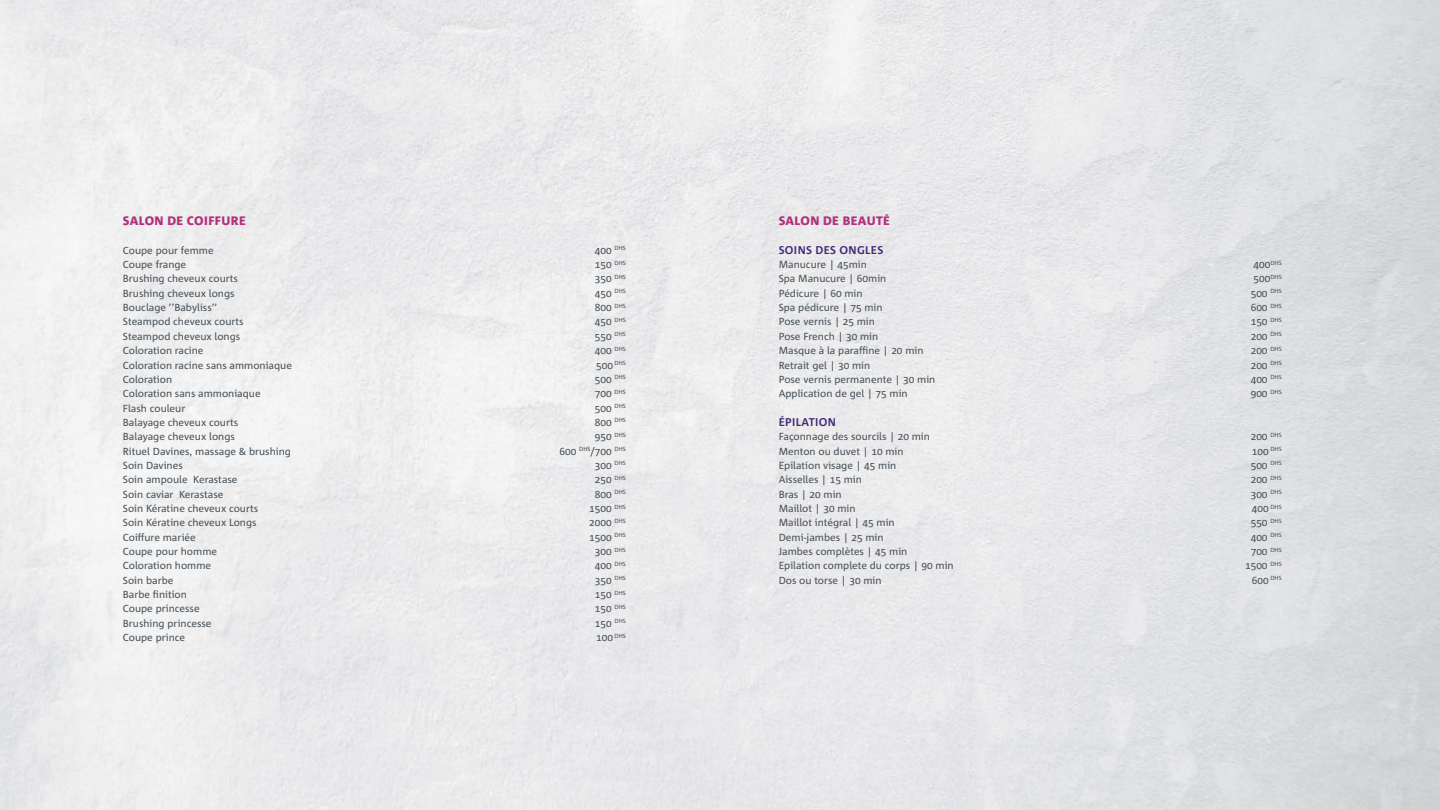
<style>
.page{position:relative;width:1440px;height:810px;background:#fff}
.page>*{position:absolute;margin:0;border:0;box-sizing:border-box;transform-origin:0 0}
.t1{font:800 12.3px "Corpid C1 s";color:#b2307c}
.t2{font:700 11.25px "Corpid C1 s";color:#422976}
.t3{font:10.27px "Corpid C1 s";color:#48535b}
</style>
<div class="page">
<p class="t1" style="left:123px;top:213px;width:125px">SALON DE COIFFURE</p>
<p class="t3" style="left:123px;top:244px;width:92px">Coupe pour femme</p>
<p class="t3" style="left:595px;top:244px;width:32px">400 <sup>DHS</sup></p>
<p class="t3" style="left:123px;top:258px;width:65px">Coupe frange</p>
<p class="t3" style="left:595px;top:258px;width:32px">150 <sup>DHS</sup></p>
<p class="t3" style="left:123px;top:272px;width:116px">Brushing cheveux courts</p>
<p class="t3" style="left:595px;top:272px;width:32px">350 <sup>DHS</sup></p>
<p class="t3" style="left:123px;top:287px;width:113px">Brushing cheveux longs</p>
<p class="t3" style="left:595px;top:287px;width:32px">450 <sup>DHS</sup></p>
<p class="t3" style="left:123px;top:301px;width:96px">Bouclage ’’Babyliss’’</p>
<p class="t3" style="left:595px;top:301px;width:32px">800 <sup>DHS</sup></p>
<p class="t3" style="left:123px;top:315px;width:122px">Steampod cheveux courts</p>
<p class="t3" style="left:595px;top:315px;width:32px">450 <sup>DHS</sup></p>
<p class="t3" style="left:123px;top:330px;width:119px">Steampod cheveux longs</p>
<p class="t3" style="left:595px;top:330px;width:32px">550 <sup>DHS</sup></p>
<p class="t3" style="left:123px;top:344px;width:82px">Coloration racine</p>
<p class="t3" style="left:595px;top:344px;width:32px">400 <sup>DHS</sup></p>
<p class="t3" style="left:123px;top:358px;width:171px">Coloration racine sans ammoniaque</p>
<p class="t3" style="left:596px;top:358px;width:31px">500 <sup>DHS</sup></p>
<p class="t3" style="left:123px;top:373px;width:51px">Coloration</p>
<p class="t3" style="left:595px;top:373px;width:32px">500 <sup>DHS</sup></p>
<p class="t3" style="left:123px;top:387px;width:139px">Coloration sans ammoniaque</p>
<p class="t3" style="left:595px;top:387px;width:32px">700 <sup>DHS</sup></p>
<p class="t3" style="left:123px;top:401px;width:64px">Flash couleur</p>
<p class="t3" style="left:595px;top:401px;width:32px">500 <sup>DHS</sup></p>
<p class="t3" style="left:123px;top:416px;width:117px">Balayage cheveux courts</p>
<p class="t3" style="left:595px;top:416px;width:32px">800 <sup>DHS</sup></p>
<p class="t3" style="left:123px;top:430px;width:113px">Balayage cheveux longs</p>
<p class="t3" style="left:595px;top:430px;width:32px">950 <sup>DHS</sup></p>
<p class="t3" style="left:123px;top:444px;width:169px">Rituel Davines, massage &amp; brushing</p>
<p class="t3" style="left:560px;top:444px;width:68px">600 <sup>DHS</sup>/700 <sup>DHS</sup></p>
<p class="t3" style="left:123px;top:459px;width:61px">Soin Davines</p>
<p class="t3" style="left:595px;top:459px;width:32px">300 <sup>DHS</sup></p>
<p class="t3" style="left:123px;top:473px;width:116px">Soin ampoule Kerastase</p>
<p class="t3" style="left:595px;top:473px;width:32px">250 <sup>DHS</sup></p>
<p class="t3" style="left:123px;top:488px;width:102px">Soin caviar Kerastase</p>
<p class="t3" style="left:595px;top:488px;width:32px">800 <sup>DHS</sup></p>
<p class="t3" style="left:123px;top:502px;width:137px">Soin Kératine cheveux courts</p>
<p class="t3" style="left:589px;top:502px;width:38px">1500 <sup>DHS</sup></p>
<p class="t3" style="left:123px;top:516px;width:135px">Soin Kératine cheveux Longs</p>
<p class="t3" style="left:589px;top:516px;width:38px">2000 <sup>DHS</sup></p>
<p class="t3" style="left:123px;top:531px;width:74px">Coiffure mariée</p>
<p class="t3" style="left:589px;top:531px;width:38px">1500 <sup>DHS</sup></p>
<p class="t3" style="left:123px;top:545px;width:96px">Coupe pour homme</p>
<p class="t3" style="left:595px;top:545px;width:32px">300 <sup>DHS</sup></p>
<p class="t3" style="left:123px;top:559px;width:90px">Coloration homme</p>
<p class="t3" style="left:595px;top:559px;width:32px">400 <sup>DHS</sup></p>
<p class="t3" style="left:123px;top:574px;width:52px">Soin barbe</p>
<p class="t3" style="left:595px;top:574px;width:32px">350 <sup>DHS</sup></p>
<p class="t3" style="left:123px;top:588px;width:66px">Barbe finition</p>
<p class="t3" style="left:595px;top:588px;width:32px">150 <sup>DHS</sup></p>
<p class="t3" style="left:123px;top:602px;width:78px">Coupe princesse</p>
<p class="t3" style="left:595px;top:602px;width:32px">150 <sup>DHS</sup></p>
<p class="t3" style="left:123px;top:617px;width:90px">Brushing princesse</p>
<p class="t3" style="left:595px;top:617px;width:32px">150 <sup>DHS</sup></p>
<p class="t3" style="left:123px;top:631px;width:64px">Coupe prince</p>
<p class="t3" style="left:596px;top:631px;width:31px">100 <sup>DHS</sup></p>
<p class="t1" style="left:779px;top:213px;width:113px">SALON DE BEAUTÉ</p>
<p class="t2" style="left:779px;top:243px;width:106px">SOINS DES ONGLES</p>
<p class="t3" style="left:779px;top:258px;width:90px">Manucure | 45min</p>
<p class="t3" style="left:1253px;top:258px;width:30px">400<sup>DHS</sup></p>
<p class="t3" style="left:779px;top:272px;width:109px">Spa Manucure | 60min</p>
<p class="t3" style="left:1253px;top:272px;width:30px">500<sup>DHS</sup></p>
<p class="t3" style="left:779px;top:287px;width:85px">Pédicure | 60 min</p>
<p class="t3" style="left:1251px;top:287px;width:32px">500 <sup>DHS</sup></p>
<p class="t3" style="left:779px;top:301px;width:105px">Spa pédicure | 75 min</p>
<p class="t3" style="left:1251px;top:301px;width:32px">600 <sup>DHS</sup></p>
<p class="t3" style="left:779px;top:315px;width:98px">Pose vernis | 25 min</p>
<p class="t3" style="left:1251px;top:315px;width:32px">150 <sup>DHS</sup></p>
<p class="t3" style="left:779px;top:330px;width:101px">Pose French | 30 min</p>
<p class="t3" style="left:1251px;top:330px;width:32px">200 <sup>DHS</sup></p>
<p class="t3" style="left:779px;top:344px;width:146px">Masque à la paraffine | 20 min</p>
<p class="t3" style="left:1251px;top:344px;width:32px">200 <sup>DHS</sup></p>
<p class="t3" style="left:779px;top:358px;width:93px">Retrait gel | 30 min</p>
<p class="t3" style="left:1251px;top:358px;width:32px">200 <sup>DHS</sup></p>
<p class="t3" style="left:779px;top:373px;width:158px">Pose vernis permanente | 30 min</p>
<p class="t3" style="left:1251px;top:373px;width:32px">400 <sup>DHS</sup></p>
<p class="t3" style="left:779px;top:387px;width:131px">Application de gel | 75 min</p>
<p class="t3" style="left:1251px;top:387px;width:32px">900 <sup>DHS</sup></p>
<p class="t2" style="left:779px;top:415px;width:59px">ÉPILATION</p>
<p class="t3" style="left:779px;top:430px;width:153px">Façonnage des sourcils | 20 min</p>
<p class="t3" style="left:1251px;top:430px;width:32px">200 <sup>DHS</sup></p>
<p class="t3" style="left:779px;top:444px;width:126px">Menton ou duvet | 10 min</p>
<p class="t3" style="left:1252px;top:444px;width:31px">100 <sup>DHS</sup></p>
<p class="t3" style="left:779px;top:459px;width:119px">Epilation visage | 45 min</p>
<p class="t3" style="left:1251px;top:459px;width:32px">500 <sup>DHS</sup></p>
<p class="t3" style="left:779px;top:473px;width:85px">Aisselles | 15 min</p>
<p class="t3" style="left:1251px;top:473px;width:32px">200 <sup>DHS</sup></p>
<p class="t3" style="left:779px;top:488px;width:65px">Bras | 20 min</p>
<p class="t3" style="left:1251px;top:488px;width:32px">300 <sup>DHS</sup></p>
<p class="t3" style="left:779px;top:502px;width:78px">Maillot | 30 min</p>
<p class="t3" style="left:1252px;top:502px;width:31px">400 <sup>DHS</sup></p>
<p class="t3" style="left:779px;top:516px;width:117px">Maillot intégral | 45 min</p>
<p class="t3" style="left:1251px;top:516px;width:32px">550 <sup>DHS</sup></p>
<p class="t3" style="left:779px;top:531px;width:106px">Demi-jambes | 25 min</p>
<p class="t3" style="left:1251px;top:531px;width:32px">400 <sup>DHS</sup></p>
<p class="t3" style="left:779px;top:545px;width:130px">Jambes complètes | 45 min</p>
<p class="t3" style="left:1251px;top:545px;width:32px">700 <sup>DHS</sup></p>
<p class="t3" style="left:779px;top:559px;width:176px">Epilation complete du corps | 90 min</p>
<p class="t3" style="left:1245px;top:559px;width:38px">1500 <sup>DHS</sup></p>
<p class="t3" style="left:779px;top:574px;width:104px">Dos ou torse | 30 min</p>
<p class="t3" style="left:1252px;top:574px;width:31px">600 <sup>DHS</sup></p>
</div>
